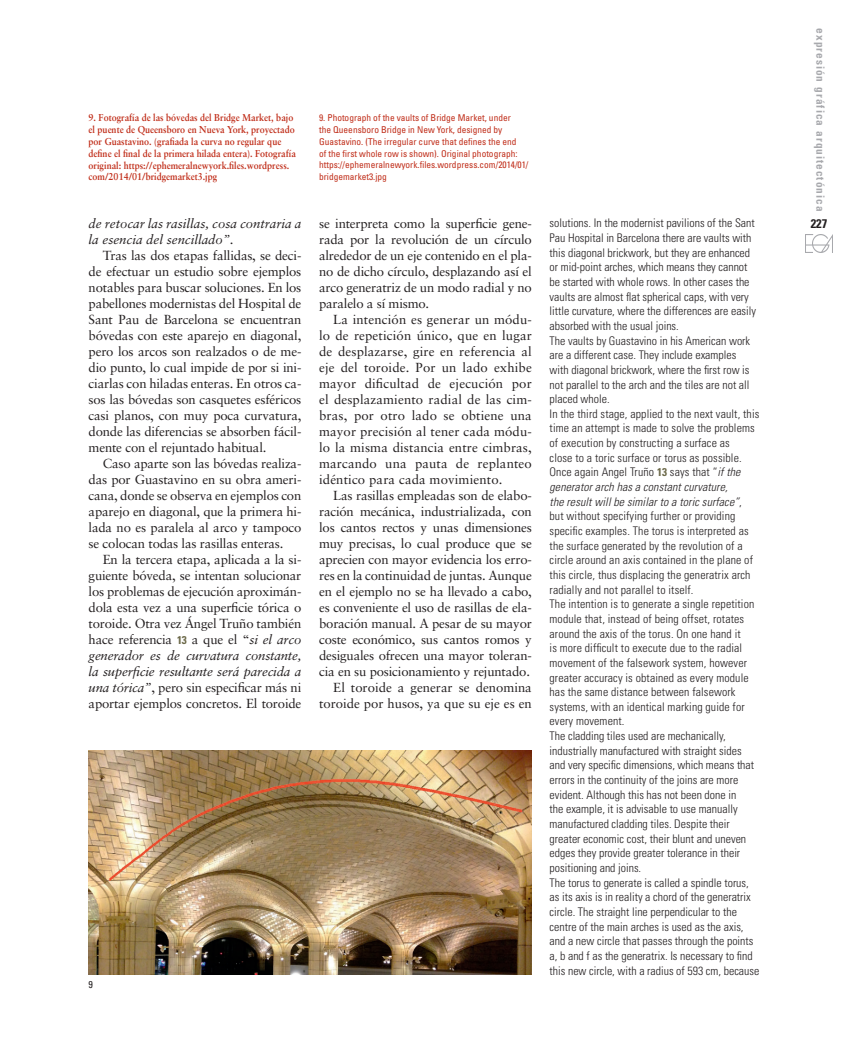
<style>
.page{position:relative;width:851px;height:1063px;background:#fff}
.page>*{position:absolute;margin:0;border:0;box-sizing:border-box;transform-origin:0 0}
.t1{font:13.12px/16px "Sabon";letter-spacing:-.015em;color:#231f20;text-align:justify}
.t2{font:italic 13.12px/16px "Sabon";color:#231f20}
.t3{font:700 condensed 12.5px "Univers";color:#231f20}
.t4{font:300 condensed 11.88px/14.6px "Univers";color:#231f20}
.t5{font:700 condensed 11.25px "Univers";letter-spacing:.09em;color:#a8a9ad}
.t6{font:700 10px/11.9px "Sabon";color:#c02d19;scale:.9 1}
.PIES_DE_FOTO_INGLES{font:condensed 10px "Univers";color:#231f20}
.t7{font:condensed 9.38px/11.9px "Univers";color:#c02d19}
.s1{font-family:"Univers";font-weight:700;font-stretch:condensed;font-size:11.25px;color:#6d6a4a}
.s2{font-style:italic}
.s3{font-weight:700;font-size:11.25px;color:#6d6a4a}
</style>
<div class="page">
<img style="left:805px;top:235px;width:27px;height:17px">
<img style="left:89px;top:750px;width:442px;height:224px">
<p class="t6" style="left:89px;top:111px;width:232px">9. Fotografía de las bóvedas del Bridge Market, bajo el puente de Queensboro en Nueva York, proyectado por Guastavino. (grafiada la curva no regular que define el final de la primera hilada entera). Fotografía original: https://ephemeralnewyork.files.wordpress. com/2014/01/bridgemarket3.jpg</p>
<p class="t2" style="left:89px;top:215px;width:214px">de retocar las rasillas, cosa contraria a la esencia del sencillado”.</p>
<p class="t1" style="left:89px;top:247px;width:214px;text-indent:14px">Tras las dos etapas fallidas, se deci&shy;de efectuar un estudio sobre ejemplos notables para buscar soluciones. En los pabellones modernistas del Hospital de Sant Pau de Barcelona se encuentran bóvedas con este aparejo en diagonal, pero los arcos son realzados o de me&shy;dio punto, lo cual impide de por si ini&shy;ciarlas con hiladas enteras. En otros ca&shy;sos las bóvedas son casquetes esféricos casi planos, con muy poca curvatura, donde las diferencias se absorben fácil&shy;mente con el rejuntado habitual.</p>
<p class="t1" style="left:89px;top:455px;width:214px;text-indent:14px">Caso aparte son las bóvedas realiza&shy;das por Guastavino en su obra ameri&shy;cana, donde se observa en ejemplos con aparejo en diagonal, que la primera hi&shy;lada no es paralela al arco y tampoco se colocan todas las rasillas enteras.</p>
<p class="t1" style="left:89px;top:551px;width:214px;text-indent:14px">En la tercera etapa, aplicada a la si&shy;guiente bóveda, se intentan solucionar los problemas de ejecución aproximán&shy;dola esta vez a una superficie tórica o toroide. Otra vez Ángel Truño también hace referencia <span class="s1">13</span> a que el “<span class="s2">si el arco generador es de curvatura constante, la superficie resultante será parecida a una tórica”</span>, pero sin especificar más ni aportar ejemplos concretos. El toroide</p>
<p class="t7" style="left:319px;top:111px;width:211px">9. Photograph of the vaults of Bridge Market, under<br>the Queensboro Bridge in New York, designed by Guastavino. (The irregular curve that defines the end<br>of the first whole row is shown). Original photograph: https://ephemeralnewyork.files.wordpress.com/2014/01/ bridgemarket3.jpg</p>
<p class="t1" style="left:319px;top:215px;width:214px">se interpreta como la superficie gene&shy;rada por la revolución de un círculo alrededor de un eje contenido en el pla&shy;no de dicho círculo, desplazando así el arco generatriz de un modo radial y no paralelo a sí mismo.</p>
<p class="t1" style="left:319px;top:311px;width:214px;text-indent:14px">La intención es generar un módu&shy;lo de repetición único, que en lugar de desplazarse, gire en referencia al eje del toroide. Por un lado exhibe mayor dificultad de ejecución por el desplazamiento radial de las cim&shy;bras, por otro lado se obtiene una mayor precisión al tener cada módu&shy;lo la misma distancia entre cimbras, marcando una pauta de replanteo idéntico para cada movimiento.</p>
<p class="t1" style="left:319px;top:487px;width:214px;text-indent:14px">Las rasillas empleadas son de elabo&shy;ración mecánica, industrializada, con los cantos rectos y unas dimensiones muy precisas, lo cual produce que se aprecien con mayor evidencia los erro&shy;res en la continuidad de juntas. Aunque en el ejemplo no se ha llevado a cabo, es conveniente el uso de rasillas de ela&shy;boración manual. A pesar de su mayor coste económico, sus cantos romos y desiguales ofrecen una mayor toleran&shy;cia en su posicionamiento y rejuntado.</p>
<p class="t1" style="left:319px;top:679px;width:214px;text-align:right">El toroide a generar se denomina toroide por husos, ya que su eje es en</p>
<p class="PIES_DE_FOTO_INGLES" style="left:89px;top:978px;width:6px">9</p>
<p class="t4" style="left:549px;top:216px;width:208px">solutions. In the modernist pavilions of the Sant Pau Hospital in Barcelona there are vaults with this diagonal brickwork, but they are enhanced or mid-point arches, which means they cannot be started with whole rows. In other cases the vaults are almost flat spherical caps, with very little curvature, where the differences are easily absorbed with the usual joins.</p>
<p class="t4" style="left:549px;top:333px;width:202px">The vaults by Guastavino in his American work are a different case. They include examples with diagonal brickwork, where the first row is not parallel to the arch and the tiles are not all placed whole.</p>
<p class="t4" style="left:549px;top:406px;width:211px">In the third stage, applied to the next vault, this time an attempt is made to solve the problems of execution by constructing a surface as<br>close to a toric surface or torus as possible.<br>Once again Angel Truño <span class="s3">13</span> says that “<span class="s2">if the generator arch has a constant curvature,<br>the result will be similar to a toric surface”</span>,<br>but without specifying further or providing specific examples. The torus is interpreted as the surface generated by the revolution of a circle around an axis contained in the plane of this circle, thus displacing the generatrix arch radially and not parallel to itself.</p>
<p class="t4" style="left:549px;top:597px;width:206px">The intention is to generate a single repetition module that, instead of being offset, rotates around the axis of the torus. On one hand it<br>is more difficult to execute due to the radial movement of the falsework system, however greater accuracy is obtained as every module has the same distance between falsework systems, with an identical marking guide for every movement.</p>
<p class="t4" style="left:549px;top:729px;width:206px">The cladding tiles used are mechanically, industrially manufactured with straight sides and very specific dimensions, which means that errors in the continuity of the joins are more evident. Although this has not been done in<br>the example, it is advisable to use manually manufactured cladding tiles. Despite their greater economic cost, their blunt and uneven edges they provide greater tolerance in their positioning and joins.</p>
<p class="t4" style="left:549px;top:875px;width:211px">The torus to generate is called a spindle torus, as its axis is in reality a chord of the generatrix circle. The straight line perpendicular to the centre of the main arches is used as the axis, and a new circle that passes through the points a, b and f as the generatrix. Is necessary to find this new circle, with a radius of 593 cm, because</p>
<p class="t5" style="left:827px;top:28px;width:184px;rotate:90deg">expresión gráfica arquitectónica</p>
<p class="t3" style="left:810px;top:216px;width:18px">227</p>
</div>
